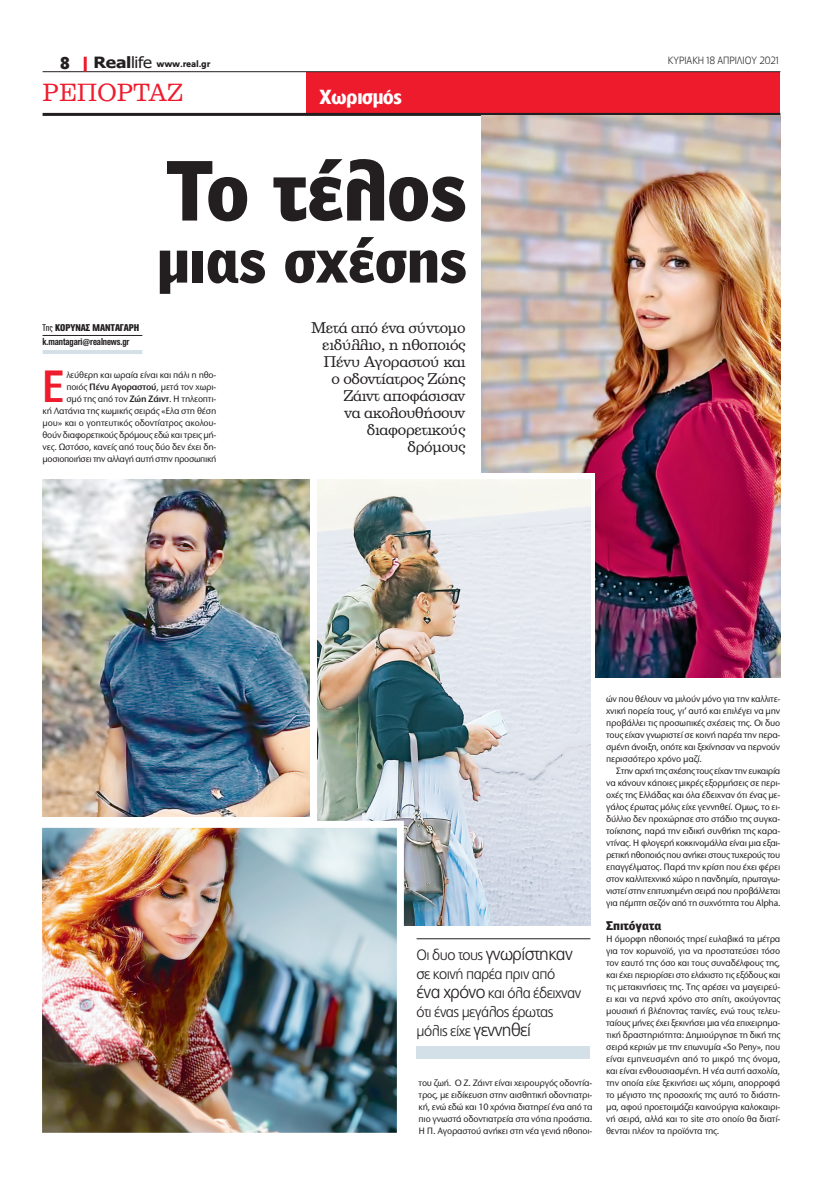
<style>
.page{position:relative;width:823px;height:1191px;background:#fff}
.page>*{position:absolute;margin:0;border:0;box-sizing:border-box;transform-origin:0 0}
.t1{font:900 81px "PF Bell Gothic Text";letter-spacing:-.01em;color:#231f20;scale:.96 1}
.t2{font:900 60px "PF Bell Gothic Text";letter-spacing:-.01em;color:#231f20;scale:.96 1}
.t3{font:500 42px "PF Lounge";color:#ee1b2d}
.t4{font:24px "PF Clarendon";color:#ee1b2d;scale:.96 1}
.t5{font:700 19px "PF Lounge";color:#fff}
.t6{font:300 18px "PF Catalog";letter-spacing:-.035em;color:#231f20}
.t7{font:700 16px "PF Lounge";color:#231f20}
.t8{font:15px/17px "PF Clarendon";letter-spacing:-.02em;color:#231f20;text-align:right}
.t9{font:300 15px/19px "PF Catalog";letter-spacing:-.035em;color:#231f20}
.t10{font:900 12px "PF Bell Gothic Text";letter-spacing:-.005em;color:#231f20}
.t11{font:700 10px "PF Akzidenz Text Cond";letter-spacing:-.01em;color:#231f20}
.t12{font:300 10px "PF Lounge";letter-spacing:-.005em;color:#231f20;scale:.96 1}
.t13{font:900 10px "PF Akzidenz Text Cond";letter-spacing:-.01em;color:#231f20}
.t14{font:500 9.6px/12px "Stone Sans ITC Hel";letter-spacing:-.02em;color:#231f20;text-align:justify;scale:.96 1}
.t15{font:900 9px "PF Catalog";letter-spacing:-.02em;color:#231f20;scale:.96 1}
.s1{font-family:"Tahoma";font-weight:700;font-size:15.5px}
.s2{font-family:"Tahoma";font-weight:400;font-size:15.5px}
.s3{font-weight:400}
.s4{font-weight:600}
.s5{font-size:15px}
.s6{font-size:18px}
</style>
<div class="page">
<div style="left:306px;top:72px;width:474px;height:41px;background:#ee1b2d"></div>
<hr style="left:43px;top:71px;width:737px;height:1px;background:#231f20">
<hr style="left:43px;top:113px;width:737px;height:3px;background:#231f20">
<hr style="left:84px;top:57px;width:3px;height:14px;background:#ee1b2d">
<img style="left:481px;top:116px;width:299px;height:561px">
<svg style="left:481px;top:473px;width:113px;height:207px"></svg>
<img style="left:317px;top:479px;width:273px;height:447px">
<hr style="left:43px;top:335px;width:99px;height:1px;background:#231f20">
<hr style="left:43px;top:350px;width:99px;height:4px;background:#d4e0e7">
<img style="left:43px;top:479px;width:266px;height:337px">
<img style="left:43px;top:829px;width:352px;height:302px">
<div style="left:35px;top:821px;width:368px;height:318px;border:7px solid #fff"></div>
<div style="left:416px;top:1046px;width:174px;height:12px;background:#d4e0e7"></div>
<hr style="left:416px;top:938px;width:174px;height:1px;background:#231f20">
<p class="t15" style="left:94px;top:59px;width:123px"><span class="s1">Real</span><span class="s2">life</span> www.real.gr</p>
<p class="t12" style="left:667px;top:55px;width:118px">ΚΥΡΙΑΚΗ 18 ΑΠΡΙΛΙΟΥ 2021</p>
<h3 class="t7" style="left:60px;top:54px;width:11px">8</h3>
<h3 class="t4" style="left:43px;top:80px;width:148px">ΡΕΠΟΡΤΑΖ</h3>
<h3 class="t5" style="left:319px;top:86px;width:84px">Χωρισμός</h3>
<h1 class="t1" style="left:165px;top:140px;width:315px">Το τέλος</h1>
<h2 class="t2" style="left:157px;top:223px;width:324px">μιας σχέσης</h2>
<h3 class="t8" style="left:311px;top:319px;width:156px">Μετά από ένα σύντομο ειδύλλιο, η ηθοποιός<br>Πένυ Αγοραστού και<br>ο οδοντίατρος Ζώης<br>Ζάιντ αποφάσισαν<br>να ακολουθήσουν διαφορετικούς δρόμους</h3>
<p class="t13" style="left:43px;top:322px;width:98px"><span class="s3">Της</span> ΚΟΡΥΝΑΣ ΜΑΝΤΑΓΑΡΗ</p>
<h3 class="t3" style="left:43px;top:363px;width:23px">E</h3>
<p class="t11" style="left:43px;top:336px;width:88px">k.mantagari@realnews.gr</p>
<p class="t14" style="left:43px;top:369px;width:182px;text-align:right">λεύθερη και ωραία είναι και πάλι η ηθο-<br>ποιός <span class="s4">Πένυ Αγοραστού</span>, μετά τον χωρι-<br>σμό της από τον <span class="s4">Ζώη Ζάιντ</span>. Η τηλεοπτι-<br>κή Λατάνια της κωμικής σειράς «Ελα στη θέση μου» και ο γοητευτικός οδοντίατρος ακολου&shy;θούν διαφορετικούς δρόμους εδώ και τρεις μή&shy;νες. Ωστόσο, κανείς από τους δύο δεν έχει δη&shy;μοσιοποιήσει την αλλαγή αυτή στην προσωπική</p>
<h3 class="t6" style="left:416px;top:943px;width:158px"><span class="s5">Οι δυο τους</span> γνωρίστηκαν</h3>
<h3 class="t9" style="left:416px;top:964px;width:166px">σε κοινή παρέα πριν από <span class="s6">ένα χρόνο</span> και όλα έδειχναν ότι ένας μεγάλος έρωτας μόλις είχε <span class="s6">γεννηθεί</span></h3>
<p class="t14" style="left:418px;top:1077px;width:182px">του ζωή. Ο Ζ. Ζάιντ είναι χειρουργός οδοντία&shy;τρος, με ειδίκευση στην αισθητική οδοντιατρι&shy;κή, ενώ εδώ και 10 χρόνια διατηρεί ένα από τα πιο γνωστά οδοντιατρεία στα νότια προάστια.<br>Η Π. Αγοραστού ανήκει στη νέα γενιά ηθοποι-</p>
<p class="t14" style="left:605px;top:693px;width:183px">ών που θέλουν να μιλούν μόνο για την καλλιτε&shy;χνική πορεία τους, γι’ αυτό και επιλέγει να μην προβάλλει τις προσωπικές σχέσεις της. Οι δυο τους είχαν γνωριστεί σε κοινή παρέα την περα&shy;σμένη άνοιξη, οπότε και ξεκίνησαν να περνούν περισσότερο χρόνο μαζί.</p>
<p class="t14" style="left:605px;top:765px;width:183px;text-indent:10px">Στην αρχή της σχέσης τους είχαν την ευκαιρία να κάνουν κάποιες μικρές εξορμήσεις σε περι&shy;οχές της Ελλάδας και όλα έδειχναν ότι ένας με&shy;γάλος έρωτας μόλις είχε γεννηθεί. Ομως, το ει&shy;δύλλιο δεν προχώρησε στο στάδιο της συγκα&shy;τοίκησης, παρά την ειδική συνθήκη της καρα&shy;ντίνας. Η φλογερή κοκκινομάλλα είναι μια εξαι&shy;ρετική ηθοποιός που ανήκει στους τυχερούς του επαγγέλματος. Παρά την κρίση που έχει φέρει στον καλλιτεχνικό χώρο η πανδημία, πρωταγω&shy;νιστεί στην επιτυχημένη σειρά που προβάλλεται για πέμπτη σεζόν από τη συχνότητα του Alpha.</p>
<p class="t10" style="left:605px;top:918px;width:57px">Σπιτόγατα</p>
<p class="t14" style="left:605px;top:933px;width:183px">Η όμορφη ηθοποιός τηρεί ευλαβικά τα μέτρα για τον κορωνοϊό, για να προστατεύσει τόσο τον εαυτό της όσο και τους συναδέλφους της, και έχει περιορίσει στο ελάχιστο τις εξόδους και τις μετακινήσεις της. Της αρέσει να μαγειρεύ&shy;ει και να περνά χρόνο στο σπίτι, ακούγοντας μουσική ή βλέποντας ταινίες, ενώ τους τελευ&shy;ταίους μήνες έχει ξεκινήσει μια νέα επιχειρημα&shy;τική δραστηριότητα: Δημιούργησε τη δική της σειρά κεριών με την επωνυμία «So Peny», που είναι εμπνευσμένη από το μικρό της όνομα, και είναι ενθουσιασμένη. Η νέα αυτή ασχολία, την οποία είχε ξεκινήσει ως χόμπι, απορροφά το μέγιστο της προσοχής της αυτό το διάστη&shy;μα, αφού προετοιμάζει καινούργια καλοκαιρι&shy;νή σειρά, αλλά και το site στο οποίο θα διατί&shy;θενται πλέον τα προϊόντα της.</p>
</div>
